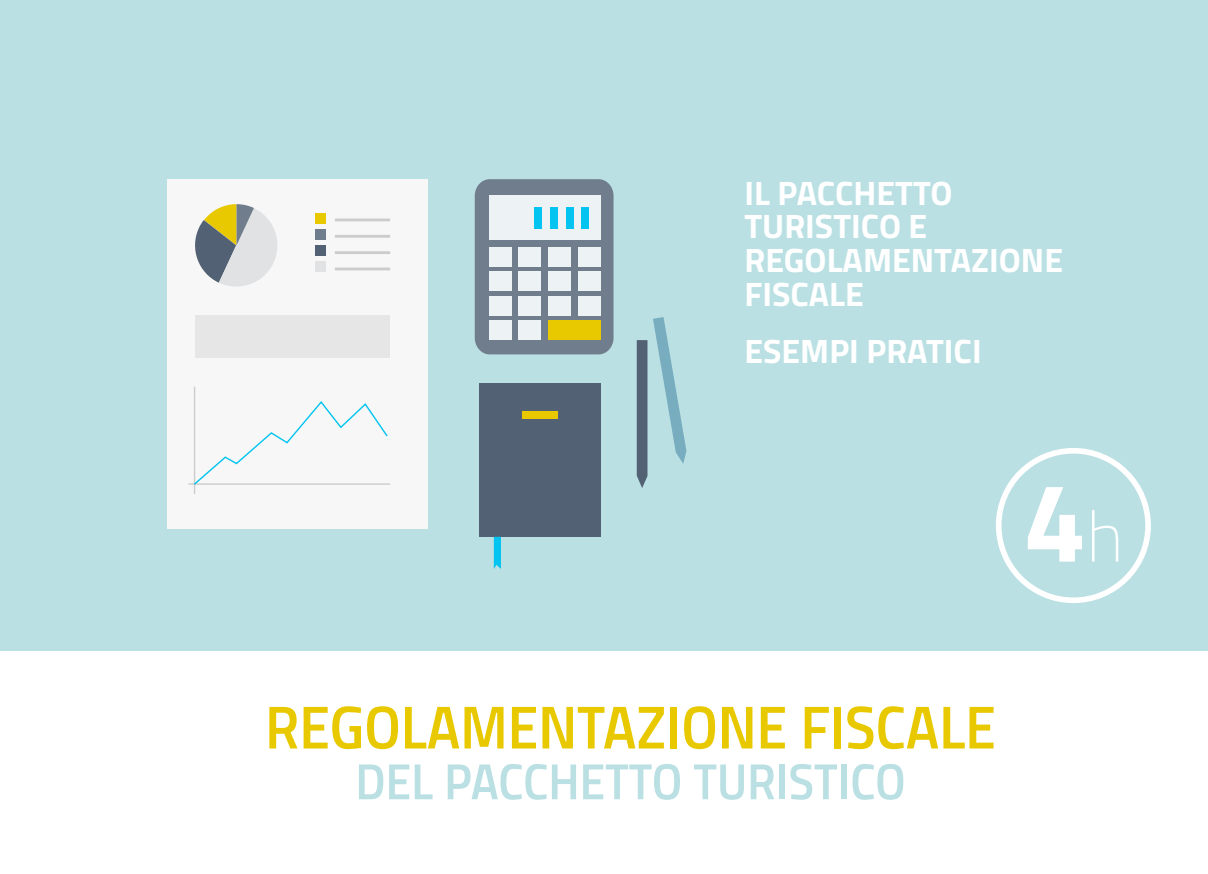
<style>
.page{position:relative;width:1208px;height:874px;background:#fff}
.page>*{position:absolute;margin:0;border:0;box-sizing:border-box;transform-origin:0 0}
.t1{font:700 112.8px "Titillium";color:#fff}
.t2{font:60.6px "Titillium Semibold Upright";color:#e8c900}
.t3{font:50.8px "Titillium Semibold Upright";color:#bae0e3}
.t4{font:700 33.8px/33.8px "Titillium";color:#fff}
.s1{font-weight:100;font-size:70.4px}
</style>
<div class="page">
<div style="left:0;top:0;width:1208px;height:650px;background:#bae0e3"></div>
<div style="left:475px;top:179px;width:138px;height:175px;background:#707d8c;border-radius:16px"></div>
<div style="left:489px;top:194px;width:111px;height:45px;background:#edf2f5"></div>
<div style="left:489px;top:247px;width:23px;height:20px;background:#edf2f5"></div>
<div style="left:518px;top:247px;width:23px;height:20px;background:#edf2f5"></div>
<div style="left:548px;top:247px;width:23px;height:20px;background:#edf2f5"></div>
<div style="left:577px;top:247px;width:23px;height:20px;background:#edf2f5"></div>
<div style="left:489px;top:271px;width:23px;height:20px;background:#edf2f5"></div>
<div style="left:518px;top:271px;width:23px;height:20px;background:#edf2f5"></div>
<div style="left:548px;top:271px;width:23px;height:20px;background:#edf2f5"></div>
<div style="left:577px;top:271px;width:23px;height:20px;background:#edf2f5"></div>
<div style="left:489px;top:296px;width:23px;height:19px;background:#edf2f5"></div>
<div style="left:518px;top:296px;width:23px;height:19px;background:#edf2f5"></div>
<div style="left:548px;top:296px;width:23px;height:19px;background:#edf2f5"></div>
<div style="left:577px;top:296px;width:23px;height:19px;background:#edf2f5"></div>
<div style="left:489px;top:320px;width:23px;height:20px;background:#edf2f5"></div>
<div style="left:518px;top:320px;width:23px;height:20px;background:#edf2f5"></div>
<div style="left:548px;top:320px;width:52px;height:20px;background:#e8c900"></div>
<div style="left:535px;top:207px;width:7px;height:21px;background:#03c4f0"></div>
<div style="left:550px;top:207px;width:7px;height:21px;background:#03c4f0"></div>
<div style="left:566px;top:207px;width:7px;height:21px;background:#03c4f0"></div>
<div style="left:582px;top:207px;width:7px;height:21px;background:#03c4f0"></div>
<div style="left:167px;top:179px;width:261px;height:349px;background:#f7f7f7"></div>
<svg style="left:195px;top:204px;width:82px;height:83px"></svg>
<div style="left:315px;top:213px;width:11px;height:11px;background:#e8c900"></div>
<div style="left:315px;top:229px;width:11px;height:11px;background:#707d8c"></div>
<div style="left:315px;top:245px;width:11px;height:11px;background:#526173"></div>
<div style="left:315px;top:261px;width:11px;height:11px;background:#e1e2e3"></div>
<hr style="left:335px;top:218px;width:55px;height:3px;background:#ccc">
<hr style="left:335px;top:235px;width:55px;height:2px;background:#ccc">
<hr style="left:335px;top:251px;width:55px;height:3px;background:#ccc">
<hr style="left:335px;top:267px;width:55px;height:3px;background:#ccc">
<div style="left:195px;top:315px;width:195px;height:43px;background:#e6e6e6"></div>
<hr style="left:194px;top:386px;width:1px;height:107px;background:#ccc">
<hr style="left:188px;top:483px;width:202px;height:1px;background:#ccc">
<svg style="left:192px;top:399px;width:197px;height:87px"></svg>
<div style="left:479px;top:383px;width:122px;height:153px;background:#526173"></div>
<svg style="left:494px;top:536px;width:7px;height:32px"></svg>
<div style="left:522px;top:411px;width:36px;height:7px;background:#e8c900"></div>
<svg style="left:637px;top:340px;width:10px;height:148px"></svg>
<svg style="left:653px;top:317px;width:33px;height:146px"></svg>
<div style="left:996px;top:447px;width:155px;height:155px;border:6px solid #fff;border-radius:50%"></div>
<p class="t4" style="left:744px;top:174px;width:276px">IL PACCHETTO<br>TURISTICO E<br>REGOLAMENTAZIONE<br>FISCALE</p>
<p class="t4" style="left:744px;top:332px;width:239px">ESEMPI PRATICI</p>
<h1 class="t1" style="left:1023px;top:435px;width:102px">4<span class="s1">h</span></h1>
<h2 class="t2" style="left:265px;top:680px;width:732px">REGOLAMENTAZIONE FISCALE</h2>
<h3 class="t3" style="left:355px;top:742px;width:551px">DEL PACCHETTO TURISTICO</h3>
</div>
